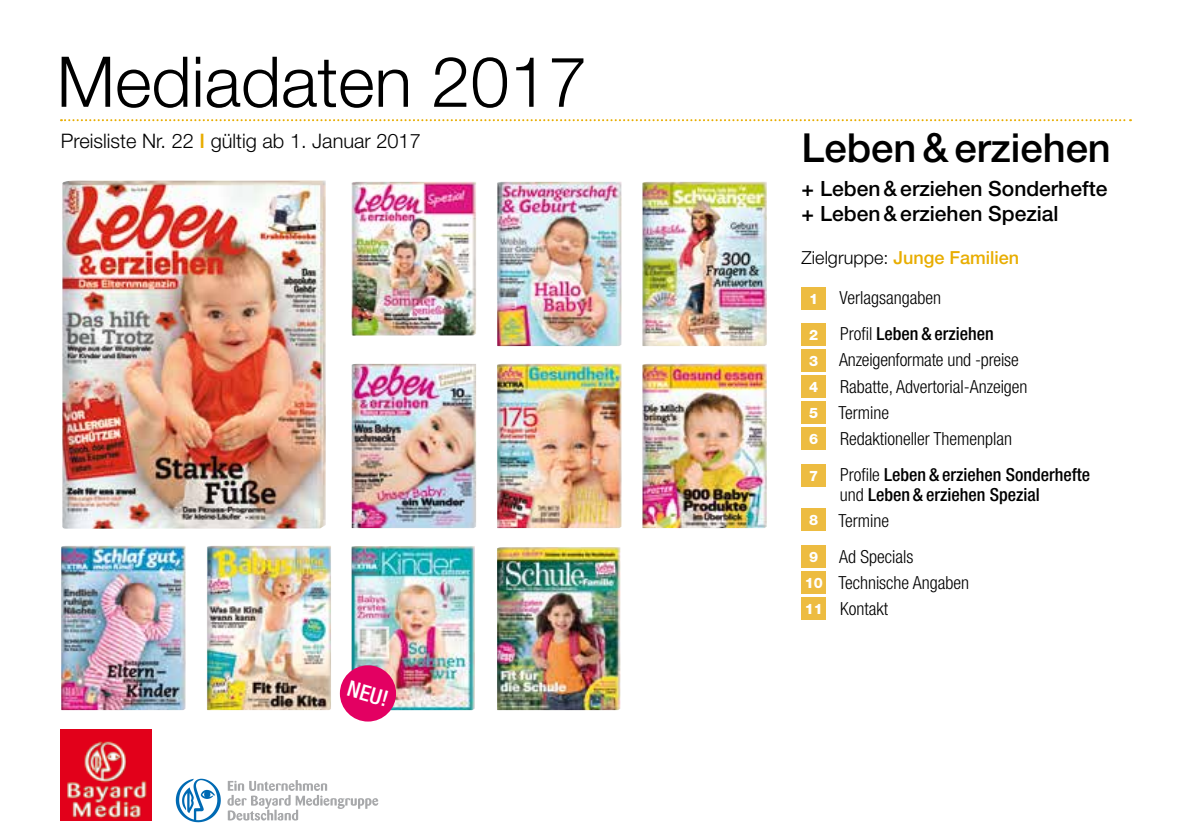
<style>
.page{position:relative;width:1191px;height:840px;background:#fff}
.page>*{position:absolute;margin:0;border:0;box-sizing:border-box;transform-origin:0 0}
.t1{font:300 70px "Helvetica Neue LT Std";color:#000}
.t2{font:500 40px "Helvetica Neue LT Std";color:#000}
.t3{font:500 condensed 22px "Helvetica Neue LT Std";color:#fff}
.t4{font:500 21px/25.2px "Helvetica Neue LT Std";color:#000}
.t5{font:300 20px "Helvetica Neue LT Std";color:#000}
.t6{font:300 condensed 18px/26px "Helvetica Neue LT Std";color:#000}
.t7{font:500 condensed 18px/20px "Helvetica Neue LT Std";color:#000}
.t8{font:500 18px "Helvetica Neue LT Std";color:#e8ad00}
.t9{font:800 14.4px/26px "Helvetica Neue LT Std";color:#fff;text-align:justify}
.s1{font-weight:500;color:#e8ad00}
.s2{font-weight:300;color:#000}
.s3{font-weight:500}
.s4{font-weight:300}
</style>
<div class="page">
<svg style="left:61px;top:119px;width:1070px;height:2px"></svg>
<div style="left:801px;top:287px;width:25px;height:23px;background:#edbc41"></div>
<div style="left:801px;top:323px;width:25px;height:23px;background:#edbc41"></div>
<div style="left:801px;top:349px;width:25px;height:23px;background:#edbc41"></div>
<div style="left:801px;top:375px;width:25px;height:23px;background:#edbc41"></div>
<div style="left:801px;top:401px;width:25px;height:23px;background:#edbc41"></div>
<div style="left:801px;top:571px;width:25px;height:23px;background:#edbc41"></div>
<svg style="left:176px;top:778px;width:45px;height:43px"></svg>
<svg style="left:227px;top:780px;width:151px;height:40px"></svg>
<img style="left:62px;top:180px;width:264px;height:348px">
<div style="left:801px;top:427px;width:25px;height:23px;background:#edbc41"></div>
<div style="left:801px;top:597px;width:25px;height:23px;background:#edbc41"></div>
<div style="left:801px;top:463px;width:25px;height:23px;background:#edbc41"></div>
<div style="left:801px;top:508px;width:25px;height:23px;background:#edbc41"></div>
<div style="left:801px;top:545px;width:25px;height:22px;background:#edbc41"></div>
<img style="left:61px;top:729px;width:91px;height:91px">
<img style="left:642px;top:363px;width:125px;height:165px">
<img style="left:497px;top:363px;width:124px;height:165px">
<img style="left:351px;top:363px;width:125px;height:165px">
<img style="left:497px;top:181px;width:124px;height:165px">
<img style="left:642px;top:181px;width:125px;height:165px">
<img style="left:207px;top:545px;width:124px;height:164px">
<img style="left:351px;top:181px;width:125px;height:154px">
<img style="left:61px;top:545px;width:125px;height:164px">
<img style="left:497px;top:547px;width:123px;height:162px">
<img style="left:351px;top:546px;width:124px;height:163px">
<div style="left:340px;top:665px;width:56px;height:56px;background:#e30062;border-radius:50%"></div>
<h1 class="t1" style="left:57px;top:39px;width:532px">Mediadaten 2017</h1>
<p class="t5" style="left:61px;top:128px;width:361px">Preisliste Nr. 22 <span class="s1">I</span> gültig ab 1. Januar 2017</p>
<p class="t3" style="left:352px;top:674px;width:43px;rotate:16deg">NEU!</p>
<h2 class="t2" style="left:801px;top:124px;width:311px">Leben &amp; erziehen</h2>
<p class="t4" style="left:801px;top:176px;width:307px">+ Leben &amp; erziehen Sonderhefte + Leben &amp; erziehen Spezial</p>
<p class="t8" style="left:801px;top:247px;width:219px"><span class="s2">Zielgruppe:</span> Junge Familien</p>
<p class="t6" style="left:839px;top:280px;width:156px;line-height:36px">Verlagsangaben<br>Profil <span class="s3">Leben &amp; erziehen</span></p>
<p class="t6" style="left:838px;top:347px;width:191px">Anzeigenformate und -preise<br>Rabatte, Advertorial-Anzeigen<br>Termine<br>Redaktioneller Themenplan</p>
<p class="t7" style="left:839px;top:463px;width:252px"><span class="s4">Profile</span> Leben &amp; erziehen Sonderhefte <span class="s4">und</span> Leben &amp; erziehen Spezial</p>
<p class="t6" style="left:838px;top:502px;width:76px;line-height:36px">Termine<br>Ad Specials</p>
<p class="t6" style="left:838px;top:569px;width:132px">Technische Angaben<br>Kontakt</p>
<p class="t9" style="left:809px;top:285px;width:11px">1</p>
<p class="t9" style="left:809px;top:321px;width:11px">2<br>3<br>4<br>5</p>
<p class="t9" style="left:809px;top:425px;width:11px">6</p>
<p class="t9" style="left:809px;top:462px;width:11px">7</p>
<p class="t9" style="left:809px;top:506px;width:11px">8</p>
<p class="t9" style="left:809px;top:543px;width:11px">9</p>
<p class="t9" style="left:804px;top:569px;width:20px">10</p>
<p class="t9" style="left:804px;top:595px;width:20px">11</p>
</div>
